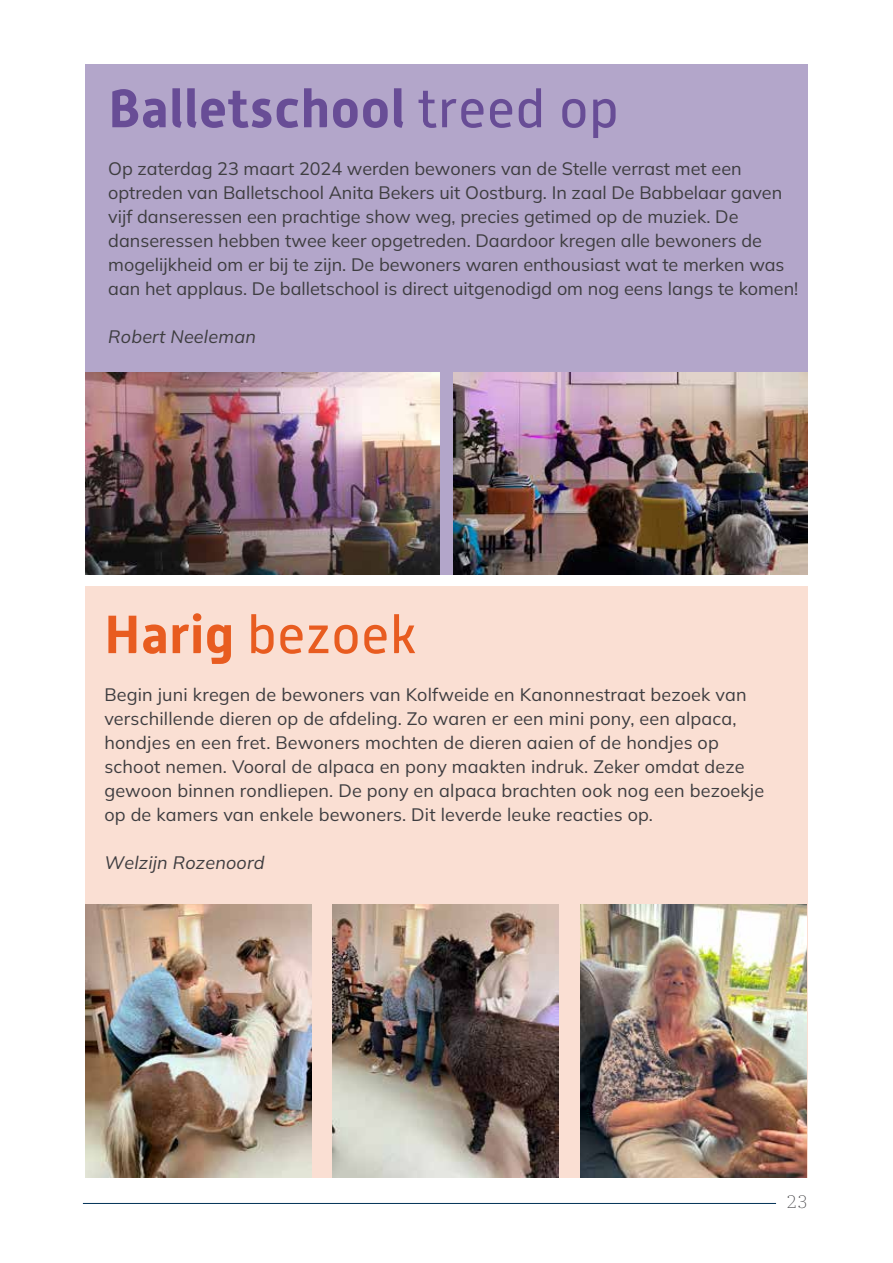
<style>
.page{position:relative;width:893px;height:1263px;background:#fff}
.page>*{position:absolute;margin:0;border:0;box-sizing:border-box;transform-origin:0 0}
.t1{font:700 53.7px "Alwyn New";letter-spacing:.01em;color:#684d96}
.t2{font:53.7px "Alwyn New";letter-spacing:.01em;color:#e85c20}
.t3{font:200 18px/24px "Mulish";color:#3e3d40}
.t4{font:italic 200 18px "Mulish";letter-spacing:.01em;color:#3e3d40}
.t5{font:200 18px "IBM Plex Serif";color:#3e3d40}
.s1{font-weight:400}
.s2{font-weight:700}
</style>
<div class="page">
<hr style="left:83px;top:1203px;width:693px;height:1px;background:#003157">
<div style="left:85px;top:587px;width:723px;height:591px;background:#fadfd3"></div>
<div style="left:85px;top:64px;width:723px;height:511px;background:#b3a6ca"></div>
<img style="left:85px;top:373px;width:354px;height:202px">
<img style="left:85px;top:904px;width:227px;height:274px">
<img style="left:454px;top:373px;width:354px;height:202px">
<img style="left:333px;top:904px;width:226px;height:274px">
<img style="left:580px;top:904px;width:227px;height:274px">
<h1 class="t1" style="left:108px;top:78px;width:512px">Balletschool <span class="s1">treed op</span></h1>
<p class="t3" style="left:108px;top:156px;width:692px">Op zaterdag 23 maart 2024 werden bewoners van de Stelle verrast met een optreden van Balletschool Anita Bekers uit Oostburg. In zaal De Babbelaar gaven vijf danseressen een prachtige show weg, precies getimed op de muziek. De danseressen hebben twee keer opgetreden. Daardoor kregen alle bewoners de mogelijkheid om er bij te zijn. De bewoners waren enthousiast wat te merken was aan het applaus. De balletschool is direct uitgenodigd om nog eens langs te komen!</p>
<p class="t4" style="left:108px;top:325px;width:149px">Robert Neeleman</p>
<h1 class="t2" style="left:104px;top:605px;width:314px"><span class="s2">Harig</span> bezoek</h1>
<p class="t3" style="left:104px;top:682px;width:661px">Begin juni kregen de bewoners van Kolfweide en Kanonnestraat bezoek van verschillende dieren op de afdeling. Zo waren er een mini pony, een alpaca, hondjes en een fret. Bewoners mochten de dieren aaien of de hondjes op schoot nemen. Vooral de alpaca en pony maakten indruk. Zeker omdat deze gewoon binnen rondliepen. De pony en alpaca brachten ook nog een bezoekje op de kamers van enkele bewoners. Dit leverde leuke reacties op.</p>
<p class="t4" style="left:104px;top:850px;width:162px">Welzijn Rozenoord</p>
<p class="t5" style="left:786px;top:1188px;width:23px">23</p>
</div>
